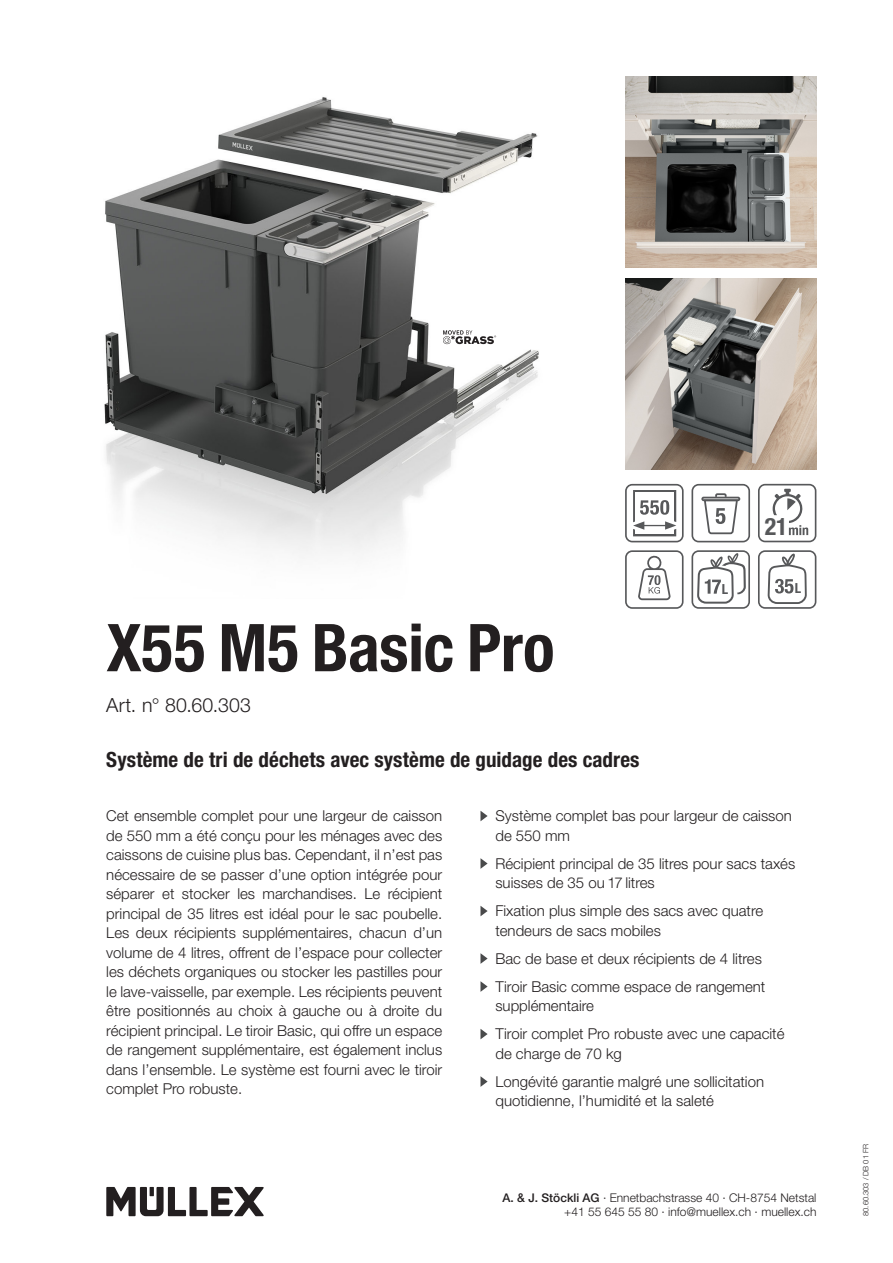
<style>
.page{position:relative;width:893px;height:1263px;background:#fff}
.page>*{position:absolute;margin:0;border:0;box-sizing:border-box;transform-origin:0 0}
.t1{font:700 condensed 66px "Helvetica Neue LT Std";letter-spacing:-.005em;color:#231f20}
.t2{font:700 condensed 24px "Helvetica Neue LT Std";color:#57585a}
.t3{font:700 condensed 21px "Helvetica Neue LT Std";letter-spacing:.005em;color:#231f20}
.t4{font:300 19.5px "Helvetica Neue LT Std";letter-spacing:.01em;color:#231f20}
.t5{font:300 15px/19.5px "Helvetica Neue LT Std";color:#231f20}
.t6{font:700 condensed 13.95px "Helvetica Neue LT Std";color:#57585a}
.t7{font:300 12px/14.4px "Helvetica Neue LT Std";color:#231f20;text-align:right}
.t8{font:300 7.5px "Helvetica Neue LT Std";color:#231f20}
.s1{font-weight:500}
</style>
<div class="page">
<svg style="left:480px;top:811px;width:8px;height:10px"></svg>
<svg style="left:480px;top:858px;width:8px;height:11px"></svg>
<svg style="left:480px;top:906px;width:8px;height:10px"></svg>
<svg style="left:480px;top:953px;width:8px;height:11px"></svg>
<svg style="left:480px;top:981px;width:8px;height:11px"></svg>
<svg style="left:480px;top:1029px;width:8px;height:10px"></svg>
<svg style="left:480px;top:1076px;width:8px;height:11px"></svg>
<img style="left:625px;top:279px;width:191px;height:191px">
<img style="left:625px;top:77px;width:191px;height:191px">
<img style="left:104px;top:97px;width:435px;height:457px">
<svg style="left:625px;top:484px;width:59px;height:58px"></svg>
<svg style="left:691px;top:484px;width:59px;height:58px"></svg>
<svg style="left:758px;top:484px;width:58px;height:58px"></svg>
<svg style="left:758px;top:550px;width:58px;height:59px"></svg>
<svg style="left:691px;top:550px;width:59px;height:59px"></svg>
<svg style="left:625px;top:550px;width:58px;height:59px"></svg>
<svg style="left:106px;top:1187px;width:158px;height:29px"></svg>
<svg style="left:443px;top:330px;width:53px;height:14px"></svg>
<h2 class="t2" style="left:765px;top:512px;width:24px">21</h2>
<h1 class="t1" style="left:106px;top:608px;width:450px">X55 M5 Basic Pro</h1>
<h3 class="t4" style="left:106px;top:693px;width:146px">Art. n° 80.60.303</h3>
<h3 class="t3" style="left:106px;top:747px;width:535px">Système de tri de déchets avec système de guidage des cadres</h3>
<p class="t6" style="left:722px;top:580px;width:8px">L</p>
<p class="t6" style="left:795px;top:580px;width:8px">L</p>
<p class="t5" style="left:106px;top:806px;width:337px;text-align:justify">Cet ensemble complet pour une largeur de caisson de 550 mm a été conçu pour les ménages avec des caissons de cuisine plus bas. Cependant, il n’est pas nécessaire de se passer d’une option intégrée pour séparer et stocker les marchandises. Le récipient principal de 35 litres est idéal pour le sac poubelle.<br>Les deux récipients supplémentaires, chacun d’un volume de 4 litres, offrent de l’espace pour collecter les déchets organiques ou stocker les pastilles pour le lave-vaisselle, par exemple. Les récipients peuvent être positionnés au choix à gauche ou à droite du récipient principal. Le tiroir Basic, qui offre un espace de rangement supplémentaire, est également inclus dans l’ensemble. Le système est fourni avec le tiroir complet Pro robuste.</p>
<p class="t5" style="left:495px;top:806px;width:298px">Système complet bas pour largeur de caisson de 550 mm</p>
<p class="t5" style="left:495px;top:853px;width:301px">Récipient principal de 35 litres pour sacs taxés suisses de 35 ou 17 litres</p>
<p class="t5" style="left:495px;top:901px;width:269px">Fixation plus simple des sacs avec quatre tendeurs de sacs mobiles</p>
<p class="t5" style="left:495px;top:944px;width:271px;line-height:28px">Bac de base et deux récipients de 4 litres<br>Tiroir Basic comme espace de rangement</p>
<p class="t5" style="left:495px;top:992px;width:291px;line-height:28px">supplémentaire<br>Tiroir complet Pro robuste avec une capacité</p>
<p class="t5" style="left:495px;top:1039px;width:270px;line-height:28px">de charge de 70 kg<br>Longévité garantie malgré une sollicitation</p>
<p class="t5" style="left:495px;top:1091px;width:220px">quotidienne, l’humidité et la saleté</p>
<p class="t7" style="left:503px;top:1190px;width:315px"><span class="s1">A. &amp; J. Stöckli AG</span> · Ennetbachstrasse 40 · CH-8754 Netstal +41 55 645 55 80 · info@muellex.ch · muellex.ch</p>
<p class="t8" style="left:861px;top:1216px;width:74px;rotate:-90deg">80.60.303 / DB 01 FR</p>
</div>
